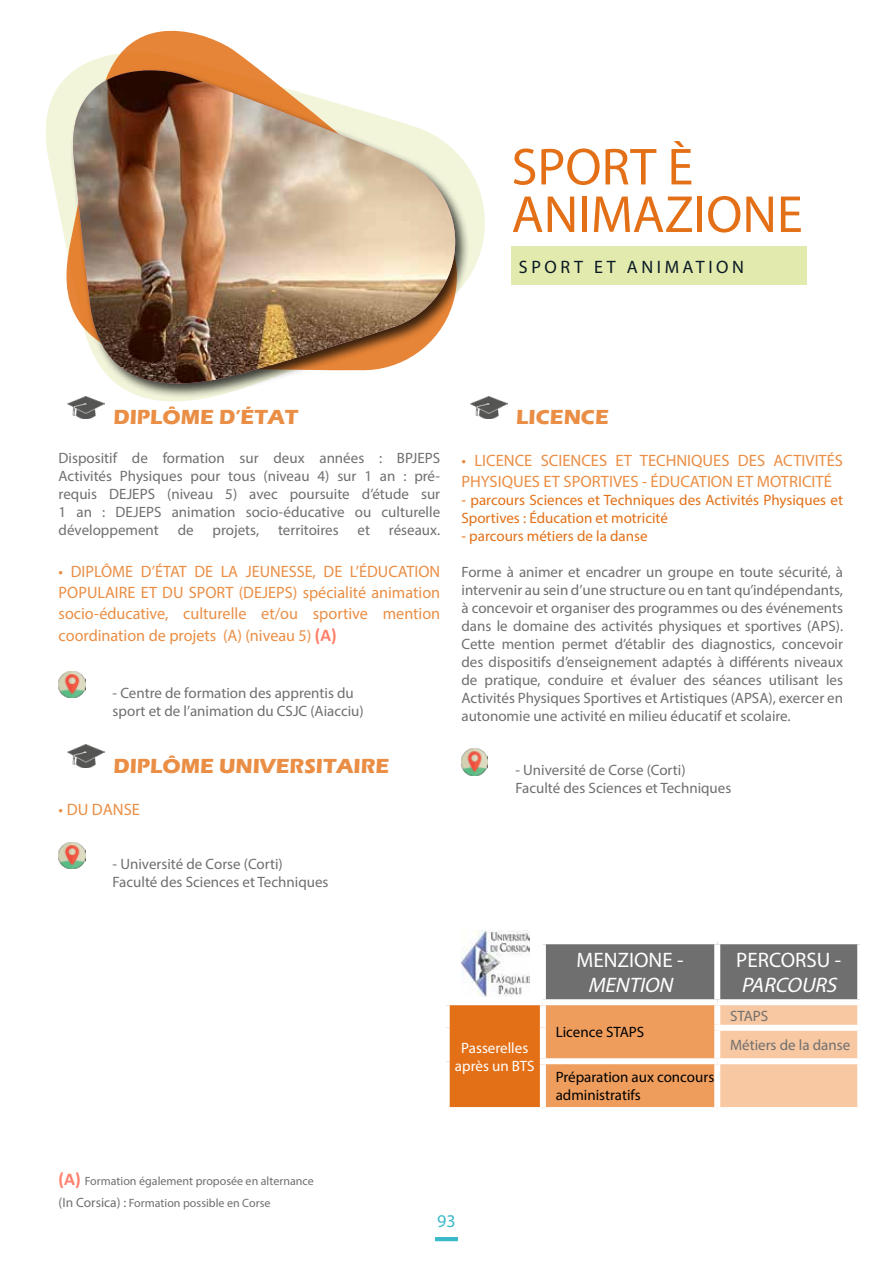
<style>
.page{position:relative;width:893px;height:1263px;background:#fff}
.page>*{position:absolute;margin:0;border:0;box-sizing:border-box;transform-origin:0 0}
.t1{font:52.5px/47.5px "Myriad Pro";color:#e37017}
.t2{font:700 21px "Eras ITC";color:#ea8e45}
.t3{font:21px "Myriad Pro";color:#fff}
.t4{font:italic 21px "Myriad Pro";color:#fff}
.t5{font:18px "Myriad Pro";letter-spacing:.2em;color:#091925}
.t6{font:18px "Myriad Pro";color:#3bbac9}
.t7{font:16.5px/21.1px "Myriad Pro";color:#ea8e45;text-align:justify}
.t8{font:15px/18px "Myriad Pro";color:#706f6f}
.t9{font:15px/18px "Myriad Pro";color:#e37017}
.t10{font:15px/18px "Myriad Pro";color:#000}
.t11{font:15px/18px "Myriad Pro";color:#fff;text-align:center}
.t12{font:12px/22.5px "Myriad Pro";color:#706f6f}
.s1{font-family:"Calibri";font-weight:700;font-size:18px;color:#ff806b}
.s2{font-size:13.5px}
</style>
<div class="page">
<svg style="left:470px;top:170px;width:15px;height:105px;fill:#f2f5da"></svg>
<svg style="left:45px;top:30px;width:201px;height:215px"></svg>
<div style="left:70px;top:67px;width:400px;height:331px;background:#000;opacity:.75"></div>
<svg style="left:66px;top:59px;width:389px;height:337px"></svg>
<img style="left:73px;top:70px;width:382px;height:332px">
<img style="left:67px;top:396px;width:38px;height:23px">
<img style="left:59px;top:671px;width:26px;height:27px">
<img style="left:67px;top:745px;width:38px;height:22px">
<img style="left:59px;top:842px;width:26px;height:27px">
<img style="left:470px;top:396px;width:38px;height:23px">
<img style="left:461px;top:749px;width:27px;height:26px">
<div style="left:512px;top:247px;width:295px;height:38px;background:#e3eaad"></div>
<div style="left:447px;top:1002px;width:96px;height:108px;background:#e37017"></div>
<svg style="left:546px;top:944px;width:311px;height:163px;background:#c29876"></svg>
<div style="left:714px;top:944px;width:6px;height:55px;background:#fff"></div>
<div style="left:444px;top:999px;width:99px;height:6px;background:#fff"></div>
<div style="left:444px;top:1005px;width:6px;height:23px;background:#fff"></div>
<div style="left:543px;top:999px;width:174px;height:6px;background:#fff"></div>
<div style="left:540px;top:1005px;width:6px;height:23px;background:#fff"></div>
<div style="left:717px;top:999px;width:146px;height:6px;background:#fff"></div>
<div style="left:714px;top:1005px;width:6px;height:20px;background:#fff"></div>
<div style="left:444px;top:1028px;width:6px;height:33px;background:#fff"></div>
<div style="left:540px;top:1028px;width:6px;height:30px;background:#fff"></div>
<div style="left:714px;top:1025px;width:149px;height:6px;background:#fff"></div>
<div style="left:714px;top:1031px;width:6px;height:27px;background:#fff"></div>
<div style="left:444px;top:1061px;width:6px;height:46px;background:#fff"></div>
<div style="left:540px;top:1058px;width:177px;height:6px;background:#fff"></div>
<div style="left:540px;top:1064px;width:6px;height:43px;background:#fff"></div>
<div style="left:717px;top:1058px;width:146px;height:6px;background:#fff"></div>
<div style="left:714px;top:1064px;width:6px;height:43px;background:#fff"></div>
<div style="left:444px;top:1107px;width:99px;height:6px;background:#fff"></div>
<img style="left:461px;top:931px;width:69px;height:65px">
<hr style="left:435px;top:1237px;width:23px;height:4px;background:#3bbac9">
<h1 class="t1" style="left:512px;top:142px;width:293px">SPORT È<br>ANIMAZIONE</h1>
<p class="t5" style="left:519px;top:256px;width:227px">SPORT ET ANIMATION</p>
<h2 class="t2" style="left:113px;top:405px;width:186px">DIPLÔME D’ÉTAT</h2>
<p class="t8" style="left:59px;top:449px;width:383px;text-align:justify">Dispositif de formation sur deux années : BPJEPS Activités Physiques pour tous (niveau 4) sur 1 an : pré&shy;requis DEJEPS (niveau 5) avec poursuite d’étude sur 1 an : DEJEPS animation socio-éducative ou culturelle développement</p>
<p class="t8" style="left:178px;top:521px;width:17px">de</p>
<p class="t8" style="left:213px;top:521px;width:48px">projets,</p>
<p class="t8" style="left:278px;top:521px;width:62px">territoires</p>
<p class="t8" style="left:358px;top:521px;width:14px">et</p>
<p class="t8" style="left:389px;top:521px;width:53px">réseaux.</p>
<p class="t7" style="left:59px;top:561px;width:383px">• DIPLÔME D’ÉTAT DE LA JEUNESSE, DE L’ÉDUCATION POPULAIRE ET DU SPORT (DEJEPS) spécialité animation socio-éducative, culturelle et/ou sportive mention coordination de projets (A) (niveau 5) <span class="s1">(A)</span></p>
<p class="t8" style="left:113px;top:683px;width:253px">- Centre de formation des apprentis du sport et de l’animation du CSJC (Aiacciu)</p>
<h2 class="t2" style="left:113px;top:754px;width:277px">DIPLÔME UNIVERSITAIRE</h2>
<p class="t7" style="left:59px;top:798px;width:83px">• DU DANSE</p>
<p class="t8" style="left:113px;top:854px;width:217px">- Université de Corse (Corti)<br>Faculté des Sciences et Techniques</p>
<h2 class="t2" style="left:516px;top:405px;width:94px">LICENCE</h2>
<p class="t7" style="left:461px;top:450px;width:383px">• LICENCE SCIENCES ET TECHNIQUES DES ACTIVITÉS<br>PHYSIQUES ET SPORTIVES - ÉDUCATION ET MOTRICITÉ</p>
<p class="t9" style="left:461px;top:491px;width:383px">- parcours Sciences et Techniques des Activités Physiques et<br>Sportives : Éducation et motricité</p>
<p class="t9" style="left:461px;top:527px;width:188px">- parcours métiers de la danse</p>
<p class="t8" style="left:461px;top:563px;width:383px;text-align:justify">Forme à animer et encadrer un groupe en toute sécurité, à intervenir au sein d’une structure ou en tant qu’indépendants, à concevoir et organiser des programmes ou des événements dans le domaine des activités physiques et sportives (APS).<br>Cette mention permet d’établir des diagnostics, concevoir des dispositifs d’enseignement adaptés à différents niveaux de pratique, conduire et évaluer des séances utilisant les Activités Physiques Sportives et Artistiques (APSA), exercer en autonomie une activité en milieu éducatif et scolaire.</p>
<p class="t8" style="left:515px;top:761px;width:217px">- Université de Corse (Corti)<br>Faculté des Sciences et Techniques</p>
<p class="t11" style="left:455px;top:1038px;width:81px">Passerelles après un BTS</p>
<h2 class="t3" style="left:576px;top:947px;width:109px">MENZIONE -</h2>
<h2 class="t4" style="left:588px;top:972px;width:92px">MENTION</h2>
<p class="t10" style="left:556px;top:1023px;width:90px">Licence STAPS</p>
<p class="t10" style="left:556px;top:1068px;width:160px">Préparation aux concours administratifs</p>
<h2 class="t3" style="left:736px;top:947px;width:107px">PERCORSU -</h2>
<h2 class="t4" style="left:741px;top:972px;width:102px">PARCOURS</h2>
<p class="t8" style="left:730px;top:1000px;width:122px;line-height:29.5px">STAPS<br>Métiers de la danse</p>
<p class="t12" style="left:59px;top:1169px;width:257px"><span class="s1">(A)</span> Formation également proposée en alternance <span class="s2">(In Corsica) :</span> Formation possible en Corse</p>
<p class="t6" style="left:437px;top:1210px;width:20px">93</p>
<p class="t6" style="left:437px;top:1214px;width:20px">93</p>
</div>
